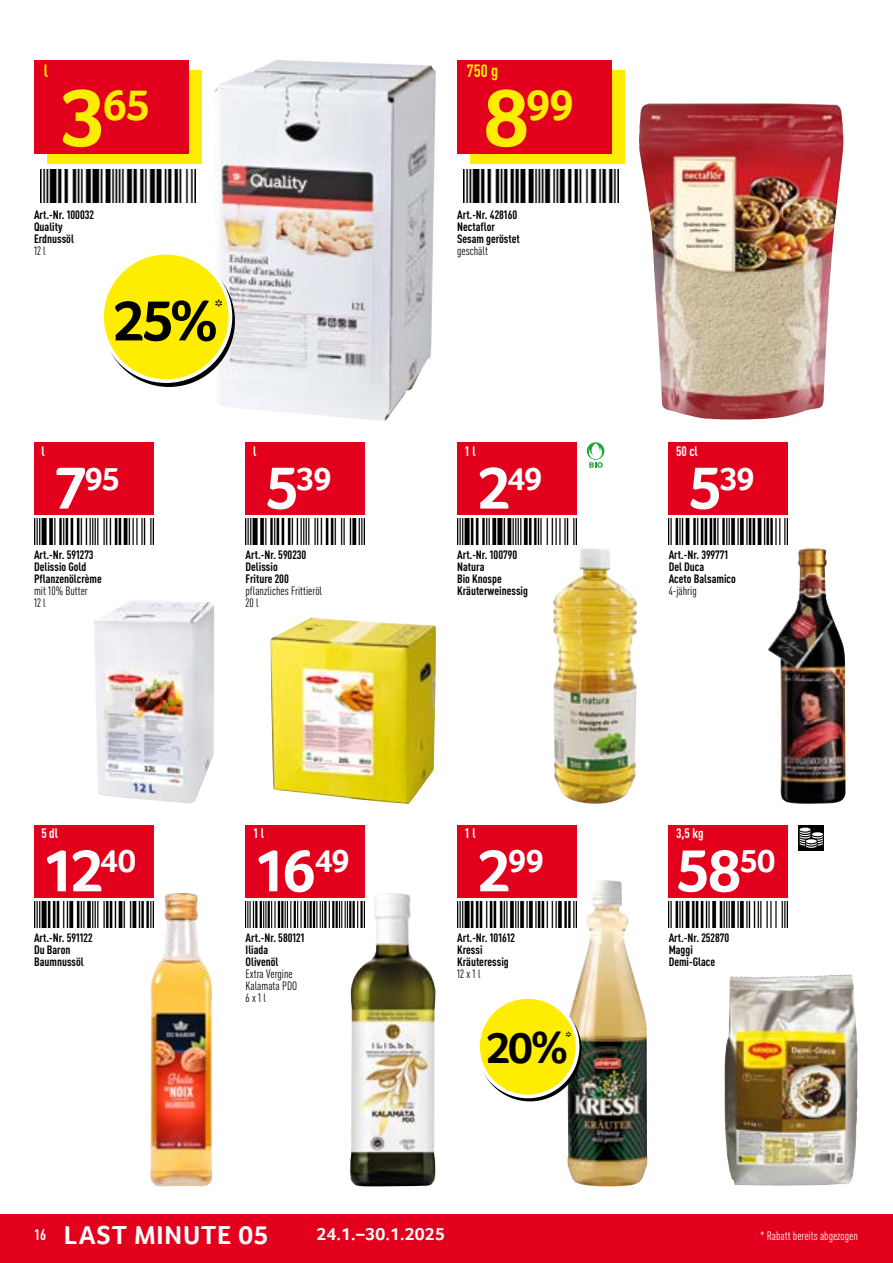
<style>
.page{position:relative;width:893px;height:1263px;background:#fff}
.page>*{position:absolute;margin:0;border:0;box-sizing:border-box;transform-origin:0 0}
.Preis_weiss{font:700 61.5px "Transgourmet";color:#fff}
.Rabattbutton{font:700 58.5px "Transgourmet";color:#000}
.Rabattbutton-2{font:700 45px "Transgourmet";color:#000}
.Preis_HOT{font:700 44.55px "Transgourmet";color:#ffed00}
.Preis_weiss-2{font:700 33.3px "Transgourmet";letter-spacing:-.035em;color:#fff}
.t1{font:700 26.7px "Transgourmet";letter-spacing:.035em;color:#fff}
.Rabattbutton-3{font:700 19.5px "Transgourmet";color:#000}
.t2{font:700 18px "Transgourmet";letter-spacing:.01em;color:#fff}
.Unit_HOT{font:700 condensed 17.55px "DINOT";color:#ffed00}
.Rabattbutton-4{font:700 15px "Transgourmet";color:#000}
.Unit_weiss{font:700 condensed 13.5px "DINOT";color:#fff}
.t3{font:700 condensed 12px/12px "DINOT";color:#000}
.t4{font:condensed 12px "DINOT";color:#000}
.t5{font:condensed 12px "DINOT";color:#fff}
.s1{font-size:84px}
.s2{font-size:61.5px}
.s3{font-family:"DINOT";font-stretch:condensed;font-size:15px}
</style>
<div class="page">
<div style="left:0;top:1214px;width:893px;height:49px;background:#e3001d"></div>
<img style="left:214px;top:60px;width:222px;height:361px">
<img style="left:94px;top:600px;width:120px;height:204px">
<img style="left:270px;top:617px;width:166px;height:187px">
<img style="left:553px;top:549px;width:84px;height:255px">
<img style="left:767px;top:549px;width:78px;height:255px">
<img style="left:150px;top:894px;width:62px;height:292px">
<img style="left:350px;top:893px;width:85px;height:293px">
<img style="left:567px;top:880px;width:80px;height:306px">
<img style="left:724px;top:974px;width:134px;height:212px">
<div style="left:47px;top:70px;width:155px;height:94px;background:#ffed00"></div>
<div style="left:34px;top:60px;width:155px;height:93px;background:#e3001d"></div>
<svg style="left:105px;top:257px;width:128px;height:128px"></svg>
<div style="left:102px;top:253px;width:128px;height:128px;background:#ffed00;border-radius:50%"></div>
<div style="left:100px;top:251px;width:132px;height:132px;border:4px solid #fff;border-radius:50%"></div>
<img style="left:40px;top:170px;width:155px;height:33px">
<div style="left:34px;top:442px;width:119px;height:72px;background:#e3001d"></div>
<img style="left:34px;top:519px;width:119px;height:25px">
<div style="left:246px;top:442px;width:119px;height:72px;background:#e3001d"></div>
<img style="left:246px;top:519px;width:119px;height:25px">
<div style="left:457px;top:442px;width:119px;height:72px;background:#e3001d"></div>
<svg style="left:587px;top:442px;width:17px;height:18px"></svg>
<svg style="left:588px;top:443px;width:15px;height:25px"></svg>
<img style="left:457px;top:519px;width:119px;height:25px">
<div style="left:669px;top:442px;width:119px;height:72px;background:#e3001d"></div>
<img style="left:669px;top:519px;width:119px;height:25px">
<div style="left:34px;top:825px;width:119px;height:72px;background:#e3001d"></div>
<img style="left:34px;top:901px;width:119px;height:26px">
<div style="left:246px;top:825px;width:119px;height:72px;background:#e3001d"></div>
<img style="left:246px;top:901px;width:119px;height:26px">
<div style="left:457px;top:825px;width:119px;height:72px;background:#e3001d"></div>
<div style="left:478px;top:997px;width:100px;height:99px;background:#ffed00;border-radius:50%"></div>
<div style="left:476px;top:995px;width:103px;height:103px;border:4px solid #fff;border-radius:50%"></div>
<img style="left:457px;top:901px;width:119px;height:26px">
<div style="left:669px;top:825px;width:119px;height:72px;background:#e3001d"></div>
<svg style="left:798px;top:825px;width:26px;height:25px"></svg>
<svg style="left:800px;top:828px;width:23px;height:20px"></svg>
<img style="left:669px;top:901px;width:119px;height:26px">
<img style="left:639px;top:103px;width:204px;height:316px">
<div style="left:470px;top:70px;width:155px;height:94px;background:#ffed00"></div>
<div style="left:457px;top:60px;width:155px;height:93px;background:#e3001d"></div>
<img style="left:463px;top:170px;width:155px;height:33px">
<p class="Unit_HOT" style="left:44px;top:60px;width:6px">l</p>
<p class="Preis_HOT" style="left:61px;top:79px;width:91px"><span class="s1">3</span>65</p>
<p class="t3" style="left:34px;top:208px;width:62px">Art.-Nr. 100032</p>
<p class="t3" style="left:34px;top:220px;width:41px">Quality<br>Erdnussöl</p>
<p class="t4" style="left:34px;top:243px;width:13px">12 l</p>
<p class="Rabattbutton" style="left:112px;top:286px;width:107px">25%</p>
<p class="Rabattbutton-3" style="left:215px;top:295px;width:10px">*</p>
<p class="Unit_weiss" style="left:41px;top:443px;width:5px">l</p>
<p class="Preis_weiss-2" style="left:54px;top:459px;width:68px"><span class="s2">7</span>95</p>
<p class="t3" style="left:34px;top:548px;width:61px">Art.-Nr. 591273</p>
<p class="t3" style="left:34px;top:560px;width:69px">Delissio Gold<br>Pflanzenölcrème</p>
<p class="t4" style="left:34px;top:584px;width:55px">mit 10% Butter</p>
<p class="t4" style="left:34px;top:596px;width:13px">12 l</p>
<p class="Unit_weiss" style="left:253px;top:443px;width:5px">l</p>
<p class="Preis_weiss-2" style="left:265px;top:459px;width:68px"><span class="s2">5</span>39</p>
<p class="t3" style="left:246px;top:548px;width:62px">Art.-Nr. 590230</p>
<p class="t3" style="left:246px;top:560px;width:45px">Delissio<br>Friture 200</p>
<p class="t4" style="left:246px;top:584px;width:78px">pflanzliches Frittieröl</p>
<p class="t4" style="left:246px;top:596px;width:15px">20 l</p>
<p class="Unit_weiss" style="left:41px;top:825px;width:18px">5 dl</p>
<p class="Preis_weiss" style="left:42px;top:834px;width:96px">12<sup>40</sup></p>
<p class="t3" style="left:34px;top:931px;width:60px">Art.-Nr. 591122</p>
<p class="t3" style="left:34px;top:943px;width:51px">Du Baron<br>Baumnussöl</p>
<p class="Unit_weiss" style="left:253px;top:825px;width:13px">1 l</p>
<p class="Preis_weiss" style="left:253px;top:834px;width:98px">16<sup>49</sup></p>
<p class="t3" style="left:246px;top:931px;width:60px">Art.-Nr. 580121</p>
<p class="t3" style="left:246px;top:943px;width:34px">Iliada<br>Olivenöl</p>
<p class="t4" style="left:246px;top:966px;width:49px">Extra Vergine</p>
<p class="t4" style="left:246px;top:978px;width:53px">Kalamata PDO</p>
<p class="t4" style="left:246px;top:990px;width:22px">6 x 1 l</p>
<p class="Unit_HOT" style="left:467px;top:60px;width:33px">750 g</p>
<p class="Preis_HOT" style="left:484px;top:79px;width:92px"><span class="s1">8</span>99</p>
<p class="t3" style="left:457px;top:208px;width:62px">Art.-Nr. 428160</p>
<p class="t3" style="left:457px;top:220px;width:64px">Nectaflor<br>Sesam geröstet</p>
<p class="t4" style="left:457px;top:243px;width:32px">geschält</p>
<p class="Unit_weiss" style="left:465px;top:443px;width:13px">1 l</p>
<p class="Preis_weiss-2" style="left:477px;top:459px;width:67px"><span class="s2">2</span>49</p>
<p class="t3" style="left:457px;top:548px;width:62px">Art.-Nr. 100790</p>
<p class="t3" style="left:457px;top:560px;width:72px">Natura<br>Bio Knospe<br>Kräuterweinessig</p>
<p class="Unit_weiss" style="left:465px;top:825px;width:13px">1 l</p>
<p class="Preis_weiss-2" style="left:477px;top:841px;width:68px"><span class="s2">2</span>99</p>
<p class="t3" style="left:457px;top:931px;width:59px">Art.-Nr. 101612</p>
<p class="t3" style="left:457px;top:943px;width:53px">Kressi<br>Kräuteressig</p>
<p class="t4" style="left:457px;top:966px;width:25px">12 x 1 l</p>
<p class="Rabattbutton-2" style="left:486px;top:1021px;width:84px">20%</p>
<p class="Rabattbutton-4" style="left:566px;top:1028px;width:8px">*</p>
<p class="Unit_weiss" style="left:676px;top:443px;width:23px">50 cl</p>
<p class="Preis_weiss-2" style="left:688px;top:459px;width:68px"><span class="s2">5</span>39</p>
<p class="t3" style="left:669px;top:548px;width:61px">Art.-Nr. 399771</p>
<p class="t3" style="left:669px;top:560px;width:69px">Del Duca<br>Aceto Balsamico</p>
<p class="t4" style="left:669px;top:584px;width:30px">4-jährig</p>
<p class="Unit_weiss" style="left:676px;top:825px;width:29px">3,5 kg</p>
<p class="Preis_weiss" style="left:676px;top:834px;width:101px">58<sup>50</sup></p>
<p class="t3" style="left:669px;top:931px;width:62px">Art.-Nr. 252870</p>
<p class="t3" style="left:669px;top:943px;width:48px">Maggi<br>Demi-Glace</p>
<p class="t1" style="left:34px;top:1220px;width:236px"><span class="s3">16</span> LAST MINUTE 05</p>
<p class="t2" style="left:316px;top:1224px;width:130px">24.1.–30.1.2025</p>
<p class="t5" style="left:760px;top:1229px;width:99px">* Rabatt bereits abgezogen</p>
</div>
